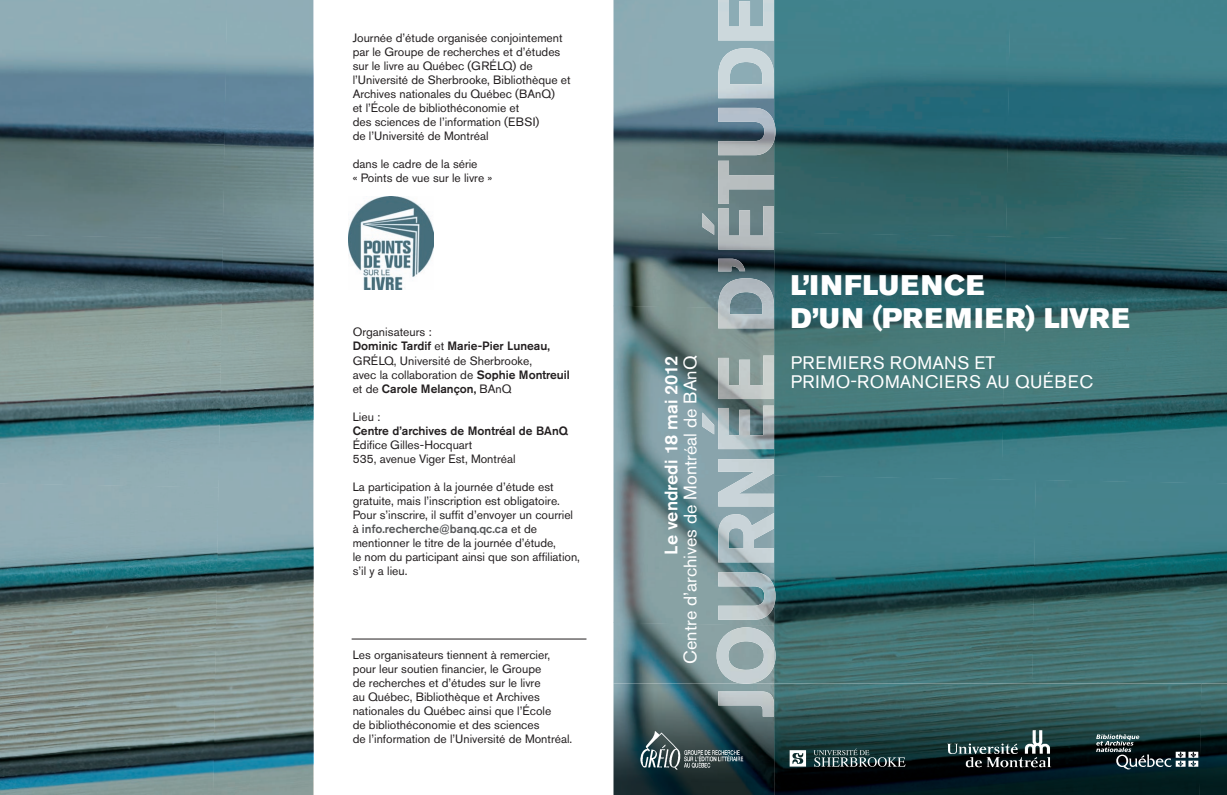
<style>
.page{position:relative;width:1227px;height:795px;background:#fff}
.page>*{position:absolute;margin:0;border:0;box-sizing:border-box;transform-origin:0 0}
.t1{font:28.1px/33.7px "Akzidenz Grotesk Pro Super";letter-spacing:.075em;color:#fff}
.t2{font:18px/19px "Akzidenz Grotesk Pro";letter-spacing:.03em;color:#fff}
.t3{font:18px "Akzidenz Grotesk Pro";letter-spacing:.01em;color:#fff}
.t4{font:500 18px "Akzidenz Grotesk Pro";color:#fff}
.t5{font:12px/14px "Akzidenz Grotesk Pro";color:#231f20}
.t6{font:500 12px "Akzidenz Grotesk Pro";color:#231f20}
.s1{font-weight:500}
.s2{font-weight:500;color:#57585a}
</style>
<div class="page">
<img style="left:613px;top:0;width:161px;height:305px">
<img style="left:613px;top:305px;width:161px;height:317px">
<img style="left:613px;top:622px;width:161px;height:61px">
<img style="left:774px;top:0;width:231px;height:232px">
<img style="left:1005px;top:0;width:221px;height:236px">
<img style="left:774px;top:232px;width:232px;height:243px">
<img style="left:1001px;top:236px;width:225px;height:243px">
<img style="left:774px;top:475px;width:261px;height:208px">
<img style="left:1031px;top:479px;width:195px;height:204px">
<img style="left:613px;top:683px;width:586px;height:111px">
<img style="left:1199px;top:683px;width:27px;height:111px">
<img style="left:638px;top:727px;width:107px;height:45px">
<svg style="left:1096px;top:734px;width:102px;height:35px;background:#324246"></svg>
<img style="left:941px;top:726px;width:116px;height:45px">
<svg style="left:789px;top:750px;width:17px;height:16px"></svg>
<svg style="left:813px;top:748px;width:92px;height:18px;background:#3e5657"></svg>
<img style="left:0;top:0;width:217px;height:234px">
<img style="left:217px;top:0;width:96px;height:558px">
<img style="left:0;top:234px;width:223px;height:253px">
<img style="left:0;top:483px;width:219px;height:248px">
<img style="left:213px;top:558px;width:100px;height:236px">
<img style="left:0;top:731px;width:214px;height:63px">
<img style="left:718px;top:0;width:56px;height:98px">
<img style="left:718px;top:108px;width:56px;height:47px">
<svg style="left:774px;top:122px;width:1px;height:19px"></svg>
<img style="left:702px;top:161px;width:72px;height:401px">
<img style="left:718px;top:572px;width:56px;height:47px">
<svg style="left:774px;top:586px;width:1px;height:19px"></svg>
<img style="left:716px;top:627px;width:58px;height:56px">
<svg style="left:774px;top:646px;width:1px;height:19px"></svg>
<img style="left:718px;top:683px;width:56px;height:33px">
<img style="left:348px;top:196px;width:86px;height:93px">
<hr style="left:351px;top:638px;width:235px;height:1px;background:#231f20">
<p class="t5" style="left:353px;top:31px;width:219px">Journée d’étude organisée conjointement par le Groupe de recherches et d’études sur le livre au Québec (GRÉLQ) de l’Université de Sherbrooke, Bibliothèque et Archives nationales du Québec (BAnQ)<br>et l’École de bibliothéconomie et<br>des sciences de l’information (EBSI)<br>de l’Université de Montréal</p>
<p class="t5" style="left:353px;top:157px;width:141px">dans le cadre de la série<br>« Points de vue sur le livre »</p>
<p class="t5" style="left:353px;top:325px;width:219px">Organisateurs :<br><span class="s1">Dominic Tardif</span> et <span class="s1">Marie-Pier Luneau,<br></span>GRÉLQ, Université de Sherbrooke,<br>avec la collaboration de <span class="s1">Sophie Montreuil </span>et de <span class="s1">Carole Melançon,</span> BAnQ</p>
<p class="t5" style="left:353px;top:409px;width:29px">Lieu :</p>
<p class="t6" style="left:353px;top:422px;width:217px">Centre d’archives de Montréal de BAnQ</p>
<p class="t5" style="left:353px;top:437px;width:164px">Édifice Gilles-Hocquart<br>535, avenue Viger Est, Montréal</p>
<p class="t5" style="left:353px;top:479px;width:229px">La participation à la journée d’étude est gratuite, mais l’inscription est obligatoire.<br>Pour s’inscrire, il suffit d’envoyer un courriel à <span class="s2">info.recherche@banq.qc.ca</span> et de mentionner le titre de la journée d’étude,<br>le nom du participant ainsi que son affiliation, s’il y a lieu.</p>
<p class="t5" style="left:353px;top:647px;width:221px">Les organisateurs tiennent à remercier, pour leur soutien financier, le Groupe<br>de recherches et d’études sur le livre<br>au Québec, Bibliothèque et Archives nationales du Québec ainsi que l’École<br>de bibliothéconomie et des sciences<br>de l’information de l’Université de Montréal.</p>
<h2 class="t4" style="left:659px;top:554px;width:200px;rotate:-90deg">Le vendredi 18 mai 2012</h2>
<h2 class="t3" style="left:678px;top:663px;width:309px;rotate:-90deg">Centre d’archives de Montréal de BAnQ</h2>
<h1 class="t1" style="left:790px;top:268px;width:340px">L’INFLUENCE<br>D’UN (PREMIER) LIVRE</h1>
<h2 class="t2" style="left:790px;top:353px;width:304px">PREMIERS ROMANS ET<br>PRIMO-ROMANCIERS AU QUÉBEC</h2>
</div>
